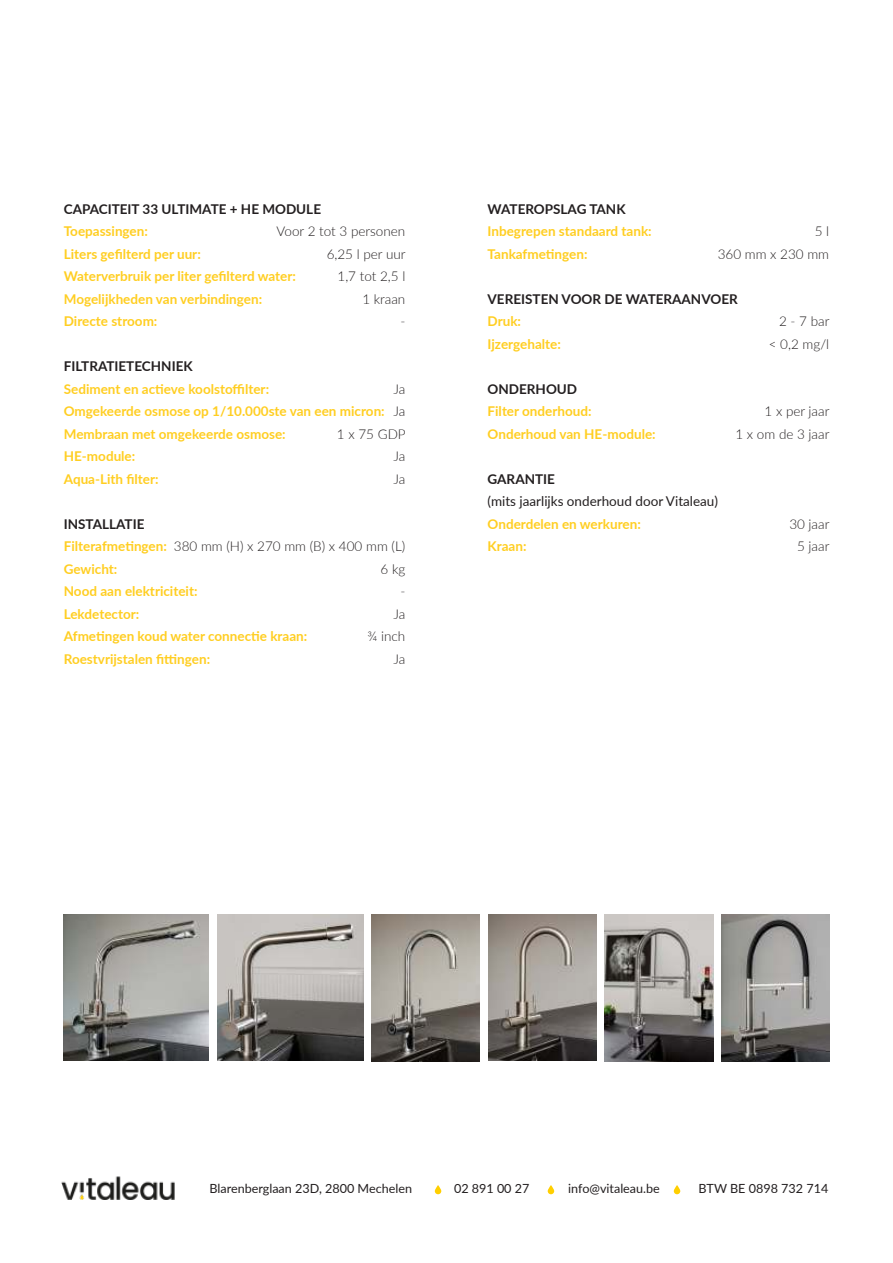
<style>
.page{position:relative;width:893px;height:1263px;background:#fff}
.page>*{position:absolute;margin:0;border:0;box-sizing:border-box;transform-origin:0 0}
.t1{font:700 13.5px/22.5px "Lato";color:#ffce21;text-align:justify}
.t2{font:300 13.5px/22.5px "Lato";color:#231f20}
.t3{font:700 13.5px "Lato";color:#231f20}
.t4{font:13.5px "Lato";color:#231f20}
.t5{font:12.6px "Lato";color:#231f20}
.s1{font-weight:300;color:#231f20}
.s2{font-weight:700}
.s3{font-weight:700;color:#ffce21}
</style>
<div class="page">
<img style="left:61px;top:1177px;width:113px;height:22px">
<svg style="left:435px;top:1185px;width:6px;height:9px"></svg>
<svg style="left:548px;top:1185px;width:6px;height:9px"></svg>
<svg style="left:674px;top:1185px;width:6px;height:9px"></svg>
<img style="left:63px;top:914px;width:146px;height:147px">
<img style="left:605px;top:914px;width:108px;height:147px">
<img style="left:722px;top:914px;width:108px;height:147px">
<img style="left:372px;top:914px;width:108px;height:147px">
<img style="left:488px;top:914px;width:108px;height:147px">
<img style="left:217px;top:914px;width:146px;height:147px">
<p class="t3" style="left:64px;top:204px;width:259px">CAPACITEIT 33 ULTIMATE + HE MODULE</p>
<p class="t1" style="left:64px;top:221px;width:86px">Toepassingen:</p>
<p class="t2" style="left:277px;top:221px;width:130px">Voor 2 tot 3 personen</p>
<p class="t1" style="left:64px;top:242px;width:139px">Liters gefilterd per uur:</p>
<p class="t2" style="left:327px;top:243px;width:80px">6,25 l per uur</p>
<p class="t1" style="left:64px;top:264px;width:234px">Waterverbruik per liter gefilterd water:</p>
<p class="t2" style="left:337px;top:266px;width:69px">1,7 tot 2,5 l</p>
<p class="t1" style="left:64px;top:288px;width:200px">Mogelijkheden van verbindingen:</p>
<p class="t2" style="left:362px;top:288px;width:45px">1 kraan</p>
<p class="t1" style="left:64px;top:311px;width:95px">Directe stroom:</p>
<p class="t2" style="left:400px;top:311px;width:6px">-</p>
<p class="t3" style="left:64px;top:361px;width:130px">FILTRATIETECHNIEK</p>
<p class="t1" style="left:64px;top:377px;width:207px">Sediment en actieve koolstoffilter:</p>
<p class="t1" style="left:64px;top:378px;width:343px;text-indent:330px"><span class="s1">Ja </span>Omgekeerde osmose op 1/10.000ste van een micron: <span class="s1">Ja </span>Membraan met omgekeerde osmose:</p>
<p class="t2" style="left:337px;top:423px;width:70px">1 x 75 GDP</p>
<p class="t1" style="left:64px;top:446px;width:73px">HE-module:</p>
<p class="t2" style="left:394px;top:446px;width:13px">Ja</p>
<p class="t1" style="left:64px;top:467px;width:96px">Aqua-Lith filter:</p>
<p class="t2" style="left:394px;top:468px;width:13px">Ja</p>
<p class="t2" style="left:64px;top:513px;width:343px"><span class="s2">INSTALLATIE<br></span><span class="s3">Filterafmetingen:</span> 380 mm (H) x 270 mm (B) x 400 mm (L)<br><span class="s3">Gewicht:</span></p>
<p class="t2" style="left:381px;top:558px;width:26px">6 kg</p>
<p class="t1" style="left:64px;top:581px;width:135px">Nood aan elektriciteit:</p>
<p class="t2" style="left:400px;top:581px;width:6px">-</p>
<p class="t1" style="left:64px;top:603px;width:77px">Lekdetector:</p>
<p class="t2" style="left:394px;top:603px;width:13px">Ja</p>
<p class="t1" style="left:64px;top:624px;width:245px">Afmetingen koud water connectie kraan:</p>
<p class="t2" style="left:368px;top:626px;width:39px">¾ inch</p>
<p class="t1" style="left:64px;top:647px;width:148px">Roestvrijstalen fittingen:</p>
<p class="t2" style="left:394px;top:648px;width:13px">Ja</p>
<p class="t3" style="left:488px;top:204px;width:139px">WATEROPSLAG TANK</p>
<p class="t1" style="left:488px;top:221px;width:166px">Inbegrepen standaard tank:</p>
<p class="t2" style="left:815px;top:221px;width:16px">5 l</p>
<p class="t1" style="left:488px;top:242px;width:101px">Tankafmetingen:</p>
<p class="t2" style="left:718px;top:243px;width:113px">360 mm x 230 mm</p>
<p class="t3" style="left:488px;top:294px;width:252px">VEREISTEN VOOR DE WATERAANVOER</p>
<p class="t1" style="left:488px;top:311px;width:35px">Druk:</p>
<p class="t2" style="left:779px;top:311px;width:52px">2 - 7 bar</p>
<p class="t1" style="left:488px;top:333px;width:75px">Ijzergehalte:</p>
<p class="t2" style="left:769px;top:333px;width:62px">&lt; 0,2 mg/l</p>
<p class="t3" style="left:488px;top:384px;width:91px">ONDERHOUD</p>
<p class="t1" style="left:488px;top:401px;width:105px">Filter onderhoud:</p>
<p class="t2" style="left:764px;top:401px;width:66px">1 x per jaar</p>
<p class="t1" style="left:488px;top:423px;width:170px">Onderhoud van HE-module:</p>
<p class="t2" style="left:735px;top:423px;width:96px">1 x om de 3 jaar</p>
<p class="t3" style="left:488px;top:474px;width:69px">GARANTIE</p>
<p class="t4" style="left:488px;top:496px;width:232px">(mits jaarlijks onderhoud door Vitaleau)</p>
<p class="t1" style="left:488px;top:512px;width:155px">Onderdelen en werkuren:</p>
<p class="t2" style="left:789px;top:513px;width:42px">30 jaar</p>
<p class="t1" style="left:488px;top:536px;width:40px">Kraan:</p>
<p class="t2" style="left:797px;top:536px;width:34px">5 jaar</p>
<p class="t5" style="left:209px;top:1183px;width:204px">Blarenberglaan 23D, 2800 Mechelen</p>
<p class="t5" style="left:454px;top:1183px;width:77px">02 891 00 27</p>
<p class="t5" style="left:568px;top:1183px;width:93px">info@vitaleau.be</p>
<p class="t5" style="left:699px;top:1183px;width:131px">BTW BE 0898 732 714</p>
</div>
